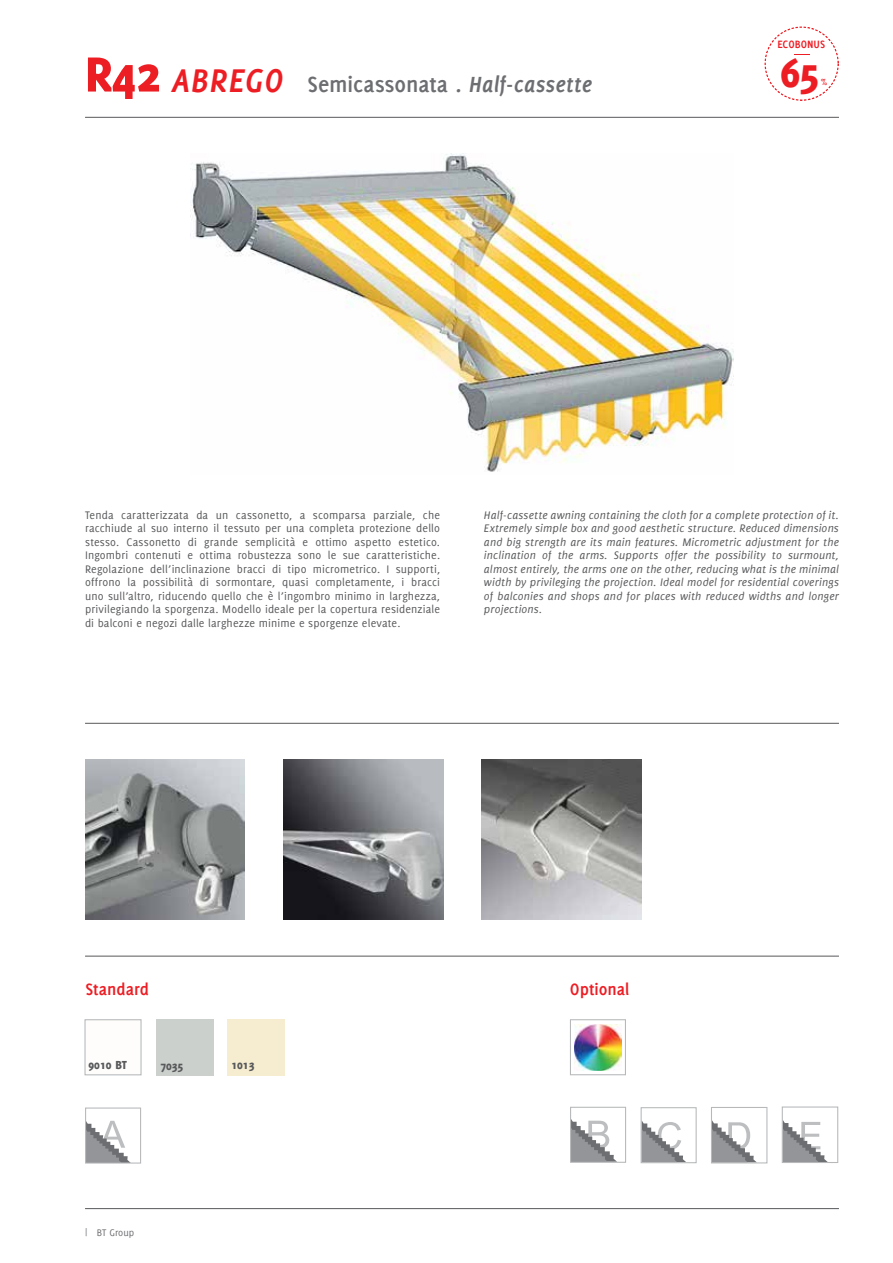
<style>
.page{position:relative;width:893px;height:1263px;background:#fff}
.page>*{position:absolute;margin:0;border:0;box-sizing:border-box;transform-origin:0 0}
.t1{font:800 44.4px "Delicious";color:#ed1d24}
.t2{font:700 24px "Delicious";letter-spacing:-.005em;color:#6d6e71}
.t3{font:700 18px "Delicious";color:#ed1d24}
.t4{font:800 12.75px "Delicious";color:#58595b}
.t5{font:12px/13.5px "Delicious";letter-spacing:.01em;color:#58595b;text-align:justify}
.t6{font:italic 12px/13.5px "Delicious";letter-spacing:.015em;color:#58595b;text-align:justify}
.t7{font:700 11.7px "Delicious";color:#ed1d24}
.t8{font:10.5px "Delicious";color:#6d6e71}
.t9{font:9.75px "Delicious Small Caps";color:#ed1d24}
.s1{font-weight:800;font-size:54px;color:#ed1d24}
.s2{font-style:italic;font-size:36px;color:#ed1d24}
.s3{font-style:italic}
</style>
<div class="page">
<hr style="left:85px;top:1208px;width:754px;height:1px;background:#58595b">
<hr style="left:85px;top:117px;width:754px;height:1px;background:#58595b">
<img style="left:191px;top:153px;width:542px;height:319px">
<img style="left:85px;top:760px;width:160px;height:160px">
<img style="left:283px;top:760px;width:160px;height:160px">
<img style="left:482px;top:760px;width:160px;height:160px">
<div style="left:156px;top:1019px;width:57px;height:56px;background:#cbd0cc"></div>
<div style="left:227px;top:1019px;width:57px;height:56px;background:#f6eccf"></div>
<svg style="left:87px;top:1120px;width:42px;height:41px"></svg>
<div style="left:85px;top:1107px;width:56px;height:56px;border:1px solid #b6b8ba"></div>
<img style="left:575px;top:1024px;width:46px;height:46px">
<div style="left:570px;top:1019px;width:56px;height:56px;border:1px solid #b6b8ba"></div>
<svg style="left:572px;top:1120px;width:44px;height:41px"></svg>
<div style="left:570px;top:1107px;width:56px;height:56px;border:1px solid #b6b8ba"></div>
<svg style="left:643px;top:1122px;width:42px;height:39px"></svg>
<div style="left:641px;top:1107px;width:56px;height:56px;border:1px solid #b6b8ba"></div>
<svg style="left:713px;top:1122px;width:42px;height:39px"></svg>
<svg style="left:784px;top:1122px;width:43px;height:39px"></svg>
<div style="left:711px;top:1107px;width:56px;height:56px;border:1px solid #b6b8ba"></div>
<div style="left:782px;top:1106px;width:56px;height:57px;border:1px solid #b6b8ba"></div>
<hr style="left:85px;top:723px;width:754px;height:1px;background:#58595b">
<hr style="left:85px;top:956px;width:754px;height:1px;background:#58595b">
<div style="left:84px;top:1019px;width:58px;height:56px;background:#fefdfb;border:1px solid #b6b8ba"></div>
<svg style="left:764px;top:26px;width:75px;height:75px"></svg>
<h2 class="t2" style="left:85px;top:70px;width:509px"><span class="s1">R42</span> <span class="s2">ABREGO</span> Semicassonata . <span class="s3">Half-cassette</span></h2>
<p class="t7" style="left:777px;top:38px;width:49px">ECOBONUS</p>
<h1 class="t1" style="left:780px;top:46px;width:41px">65</h1>
<p class="t9" style="left:821px;top:76px;width:8px">%</p>
<p class="t5" style="left:85px;top:508px;width:357px">Tenda caratterizzata da un cassonetto, a scomparsa parziale, che racchiude al suo interno il tessuto per una completa protezione dello stesso. Cassonetto di grande semplicità e ottimo aspetto estetico.<br>Ingombri contenuti e ottima robustezza sono le sue caratteristiche.<br>Regolazione dell’inclinazione bracci di tipo micrometrico. I supporti, offrono la possibilità di sormontare, quasi completamente, i bracci uno sull’altro, riducendo quello che è l’ingombro minimo in larghezza, privilegiando la sporgenza. Modello ideale per la copertura residenziale di balconi e negozi dalle larghezze minime e sporgenze elevate.</p>
<p class="t6" style="left:484px;top:508px;width:357px">Half-cassette awning containing the cloth for a complete protection of it.<br>Extremely simple box and good aesthetic structure. Reduced dimensions and big strength are its main features. Micrometric adjustment for the inclination of the arms. Supports offer the possibility to surmount, almost entirely, the arms one on the other, reducing what is the minimal width by privileging the projection. Ideal model for residential coverings of balconies and shops and for places with reduced widths and longer projections.</p>
<h3 class="t3" style="left:86px;top:978px;width:65px">Standard</h3>
<h3 class="t3" style="left:570px;top:978px;width:61px">Optional</h3>
<p class="t4" style="left:88px;top:1058px;width:40px">9010 BT</p>
<p class="t4" style="left:160px;top:1058px;width:25px">7035</p>
<p class="t4" style="left:231px;top:1058px;width:25px">1013</p>
<p class="t8" style="left:85px;top:1227px;width:51px">| BT Group</p>
</div>
